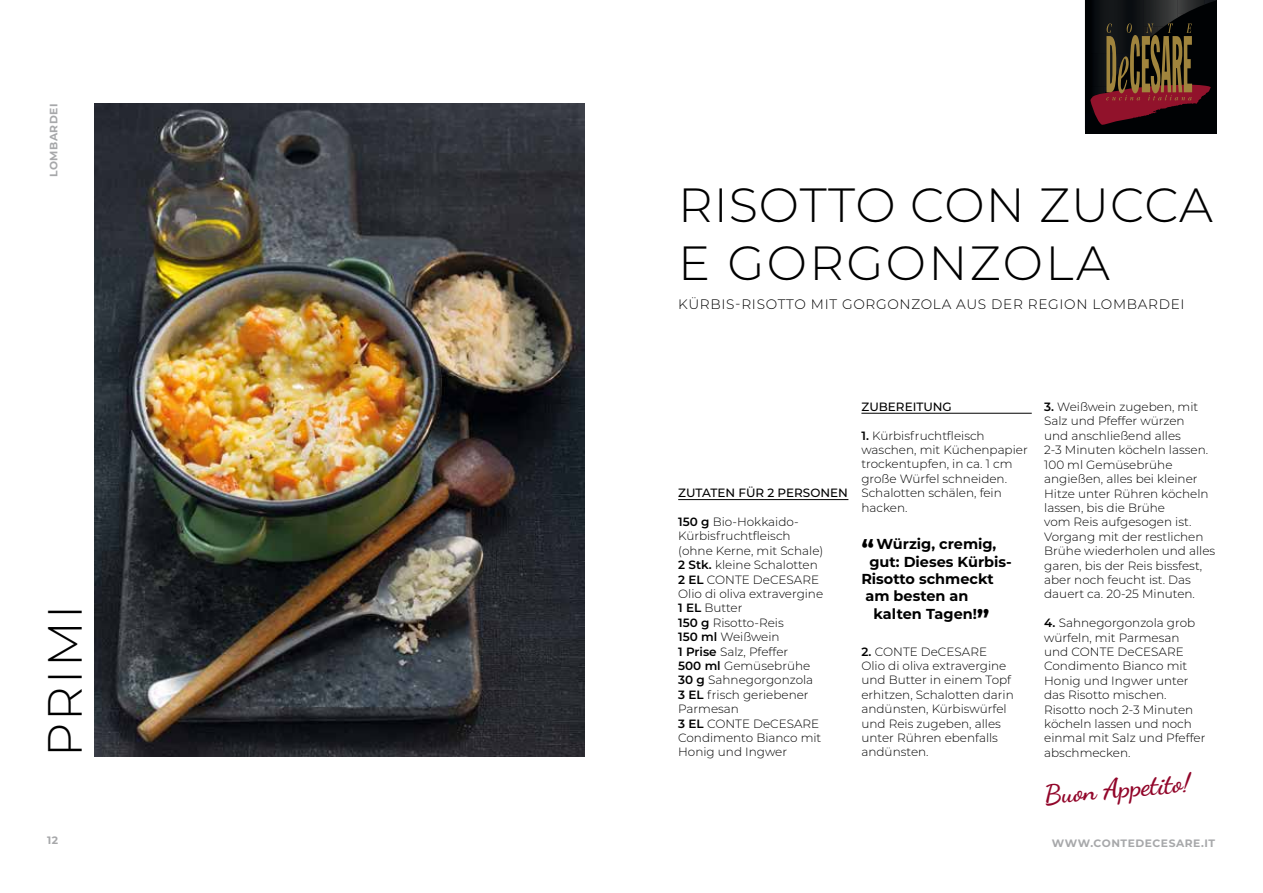
<style>
.page{position:relative;width:1263px;height:893px;background:#fff}
.page>*{position:absolute;margin:0;border:0;box-sizing:border-box;transform-origin:0 0}
.t1{font:300 48px/57.6px "Montserrat";letter-spacing:.02em;color:#000}
.t2{font:300 48px "Montserrat";letter-spacing:.04em;color:#000}
.t3{font:700 27px "Dancing Script";color:#92062a}
.t4{font:700 14.4px "Montserrat";color:#000}
.t5{font:300 13.65px "Montserrat";letter-spacing:.05em;color:#000}
.t6{font:300 12px/14.4px "Montserrat";color:#000}
.t7{font:500 12px "Montserrat";color:#000}
.t8{font:700 10.8px "Montserrat";letter-spacing:.05em;color:#a7a8aa}
.s1{font-weight:600}
.s2{font-size:25.5px}
</style>
<div class="page">
<img style="left:94px;top:104px;width:491px;height:653px">
<hr style="left:678px;top:499px;width:170px;height:1px;background:#000">
<hr style="left:861px;top:413px;width:171px;height:1px;background:#000">
<div style="left:1085px;top:0;width:131px;height:134px;background:#000204"></div>
<img style="left:1095px;top:0;width:49px;height:13px">
<img style="left:1144px;top:0;width:33px;height:13px">
<img style="left:1177px;top:0;width:27px;height:13px">
<svg style="left:1204px;top:0;width:12px;height:5px"></svg>
<svg style="left:1090px;top:13px;width:121px;height:112px"></svg>
<p class="t8" style="left:46px;top:177px;width:75px;rotate:-90deg">LOMBARDEI</p>
<h1 class="t2" style="left:32px;top:757px;width:154px;rotate:-90deg">PRIMI</h1>
<h1 class="t1" style="left:678px;top:175px;width:536px">RISOTTO CON ZUCCA<br>E GORGONZOLA</h1>
<p class="t5" style="left:678px;top:295px;width:508px">KÜRBIS-RISOTTO MIT GORGONZOLA AUS DER REGION LOMBARDEI</p>
<p class="t7" style="left:678px;top:484px;width:171px">ZUTATEN FÜR 2 PERSONEN</p>
<p class="t6" style="left:678px;top:514px;width:147px"><span class="s1">150 g</span> Bio-Hokkaido-<br>Kürbisfruchtfleisch (ohne Kerne, mit Schale)<br><span class="s1">2 Stk.</span> kleine Schalotten<br><span class="s1">2 EL</span> CONTE DeCESARE<br>Olio di oliva extravergine<br><span class="s1">1 EL</span> Butter<br><span class="s1">150 g</span> Risotto-Reis<br><span class="s1">150 ml</span> Weißwein<br><span class="s1">1 Prise</span> Salz, Pfeffer<br><span class="s1">500 ml</span> Gemüsebrühe<br><span class="s1">30 g</span> Sahnegorgonzola<br><span class="s1">3 EL</span> frisch geriebener<br>Parmesan<br><span class="s1">3 EL</span> CONTE DeCESARE<br>Condimento Bianco mit<br>Honig und Ingwer</p>
<p class="t7" style="left:861px;top:398px;width:92px">ZUBEREITUNG</p>
<p class="t6" style="left:861px;top:428px;width:168px"><span class="s1">1.</span> Kürbisfruchtfleisch waschen, mit Küchenpapier trockentupfen, in ca. 1 cm große Würfel schneiden.<br>Schalotten schälen, fein hacken.</p>
<p class="t4" style="left:861px;top:534px;width:137px"><span class="s2">“</span> Würzig, cremig,</p>
<p class="t4" style="left:869px;top:551px;width:144px">gut: Dieses Kürbis-</p>
<p class="t4" style="left:861px;top:568px;width:134px">Risotto schmeckt</p>
<p class="t4" style="left:865px;top:586px;width:105px">am besten an</p>
<p class="t4" style="left:873px;top:603px;width:118px">kalten Tagen!<span class="s2">”</span></p>
<p class="t6" style="left:861px;top:644px;width:154px"><span class="s1">2.</span> CONTE DeCESARE<br>Olio di oliva extravergine und Butter in einem Topf erhitzen, Schalotten darin andünsten, Kürbiswürfel und Reis zugeben, alles unter Rühren ebenfalls andünsten.</p>
<p class="t6" style="left:1044px;top:399px;width:173px"><span class="s1">3.</span> Weißwein zugeben, mit<br>Salz und Pfeffer würzen<br>und anschließend alles<br>2-3 Minuten köcheln lassen.<br>100 ml Gemüsebrühe angießen, alles bei kleiner<br>Hitze unter Rühren köcheln lassen, bis die Brühe<br>vom Reis aufgesogen ist.<br>Vorgang mit der restlichen<br>Brühe wiederholen und alles garen, bis der Reis bissfest, aber noch feucht ist. Das dauert ca. 20-25 Minuten.</p>
<p class="t6" style="left:1044px;top:615px;width:163px"><span class="s1">4.</span> Sahnegorgonzola grob würfeln, mit Parmesan und CONTE DeCESARE<br>Condimento Bianco mit<br>Honig und Ingwer unter das Risotto mischen.<br>Risotto noch 2-3 Minuten köcheln lassen und noch einmal mit Salz und Pfeffer</p>
<p class="t6" style="left:1044px;top:745px;width:88px">abschmecken.</p>
<h2 class="t3" style="left:1043px;top:778px;width:148px;rotate:-5deg">Buon Appetito!</h2>
<p class="t8" style="left:47px;top:833px;width:13px">12</p>
<p class="t8" style="left:1052px;top:835px;width:165px">WWW.CONTEDECESARE.IT</p>
</div>
